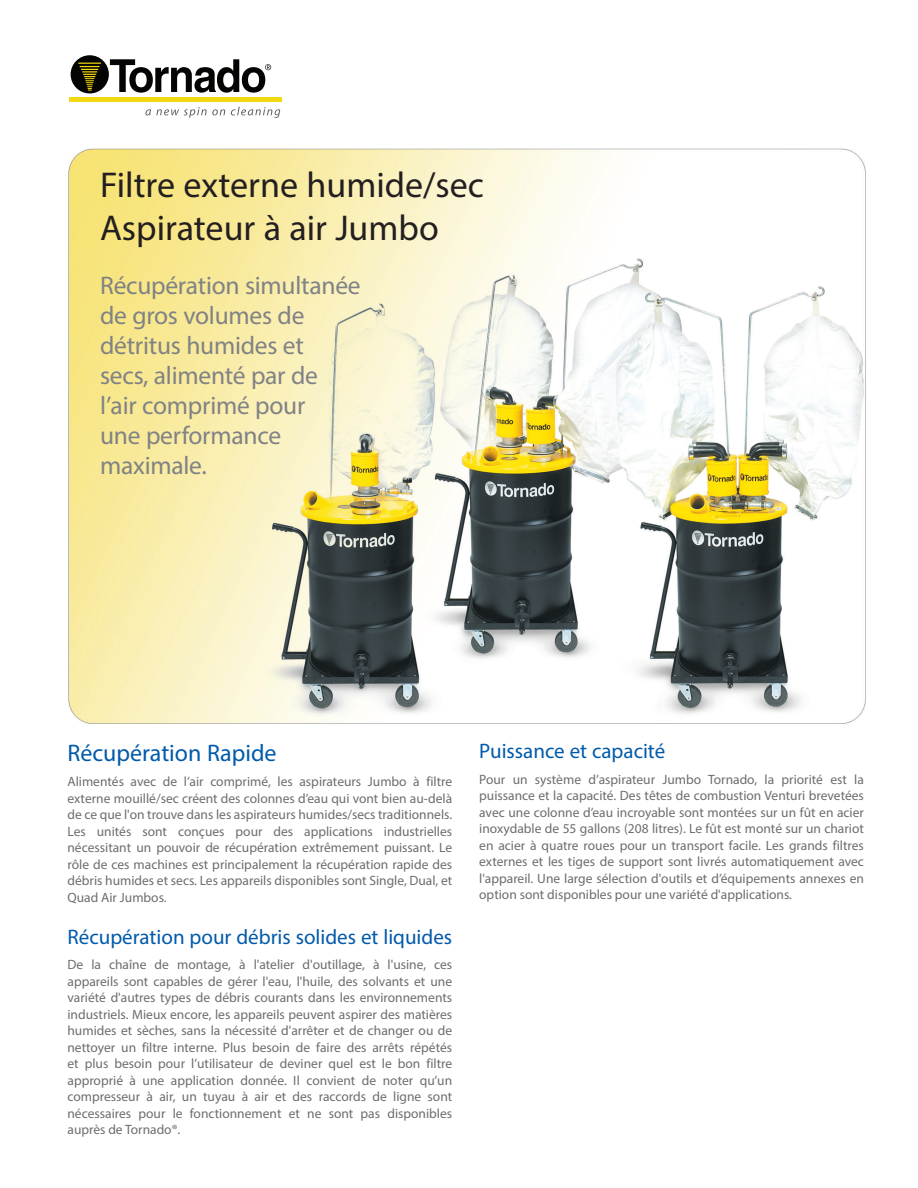
<style>
.page{position:relative;width:918px;height:1188px;background:#fff}
.page>*{position:absolute;margin:0;border:0;box-sizing:border-box;transform-origin:0 0}
.Product_name{font:36px/43.2px "Myriad Pro";color:#231f20}
.product_subhead{font:25.5px/30px "Myriad Pro";letter-spacing:-.01em;color:#808285}
.subhead_blue{font:24px "Myriad Pro";color:#015aaa}
.subhead_blue-2{font:21px "Myriad Pro";color:#015aaa}
.body{font:13.5px/16.5px "Myriad Pro";color:#6c6d70;text-align:justify}
</style>
<div class="page">
<img style="left:68px;top:55px;width:798px;height:669px">
<div style="left:69px;top:97px;width:213px;height:5px;background:#f3d911"></div>
<svg style="left:145px;top:107px;width:80px;height:11px"></svg>
<svg style="left:231px;top:107px;width:49px;height:11px"></svg>
<div style="left:71px;top:55px;width:38px;height:38px;background:#040503;border-radius:50%"></div>
<svg style="left:79px;top:63px;width:22px;height:28px"></svg>
<svg style="left:110px;top:59px;width:161px;height:34px"></svg>
<p class="Product_name" style="left:100px;top:163px;width:385px">Filtre externe humide/sec<br>Aspirateur à air Jumbo</p>
<p class="product_subhead" style="left:100px;top:270px;width:262px">Récupération simultanée de gros volumes de détritus humides et<br>secs, alimenté par de l’air comprimé pour<br>une performance maximale.</p>
<p class="subhead_blue" style="left:68px;top:738px;width:211px">Récupération Rapide</p>
<p class="body" style="left:68px;top:773px;width:386px">Alimentés avec de l’air comprimé, les aspirateurs Jumbo à filtre externe mouillé/sec créent des colonnes d’eau qui vont bien au-delà de ce que l'on trouve dans les aspirateurs humides/secs traditionnels.<br>Les unités sont conçues pour des applications industrielles nécessitant un pouvoir de récupération extrêmement puissant. Le rôle de ces machines est principalement la récupération rapide des débris humides et secs. Les appareils disponibles sont Single, Dual, et Quad Air Jumbos.</p>
<p class="subhead_blue-2" style="left:68px;top:924px;width:386px">Récupération pour débris solides et liquides</p>
<p class="body" style="left:68px;top:956px;width:386px">De la chaîne de montage, à l'atelier d'outillage, à l'usine, ces appareils sont capables de gérer l'eau, l'huile, des solvants et une variété d'autres types de débris courants dans les environnements industriels. Mieux encore, les appareils peuvent aspirer des matières humides et sèches, sans la nécessité d'arrêter et de changer ou de nettoyer un filtre interne. Plus besoin de faire des arrêts répétés et plus besoin pour l’utilisateur de deviner quel est le bon filtre approprié à une application donnée. Il convient de noter qu’un compresseur à air, un tuyau à air et des raccords de ligne sont nécessaires pour le fonctionnement et ne sont pas disponibles auprès de Tornado®.</p>
<p class="subhead_blue-2" style="left:479px;top:738px;width:188px">Puissance et capacité</p>
<p class="body" style="left:479px;top:771px;width:386px">Pour un système d’aspirateur Jumbo Tornado, la priorité est la puissance et la capacité. Des têtes de combustion Venturi brevetées avec une colonne d’eau incroyable sont montées sur un fût en acier inoxydable de 55 gallons (208 litres). Le fût est monté sur un chariot en acier à quatre roues pour un transport facile. Les grands filtres externes et les tiges de support sont livrés automatiquement avec l'appareil. Une large sélection d'outils et d’équipements annexes en option sont disponibles pour une variété d'applications.</p>
</div>
